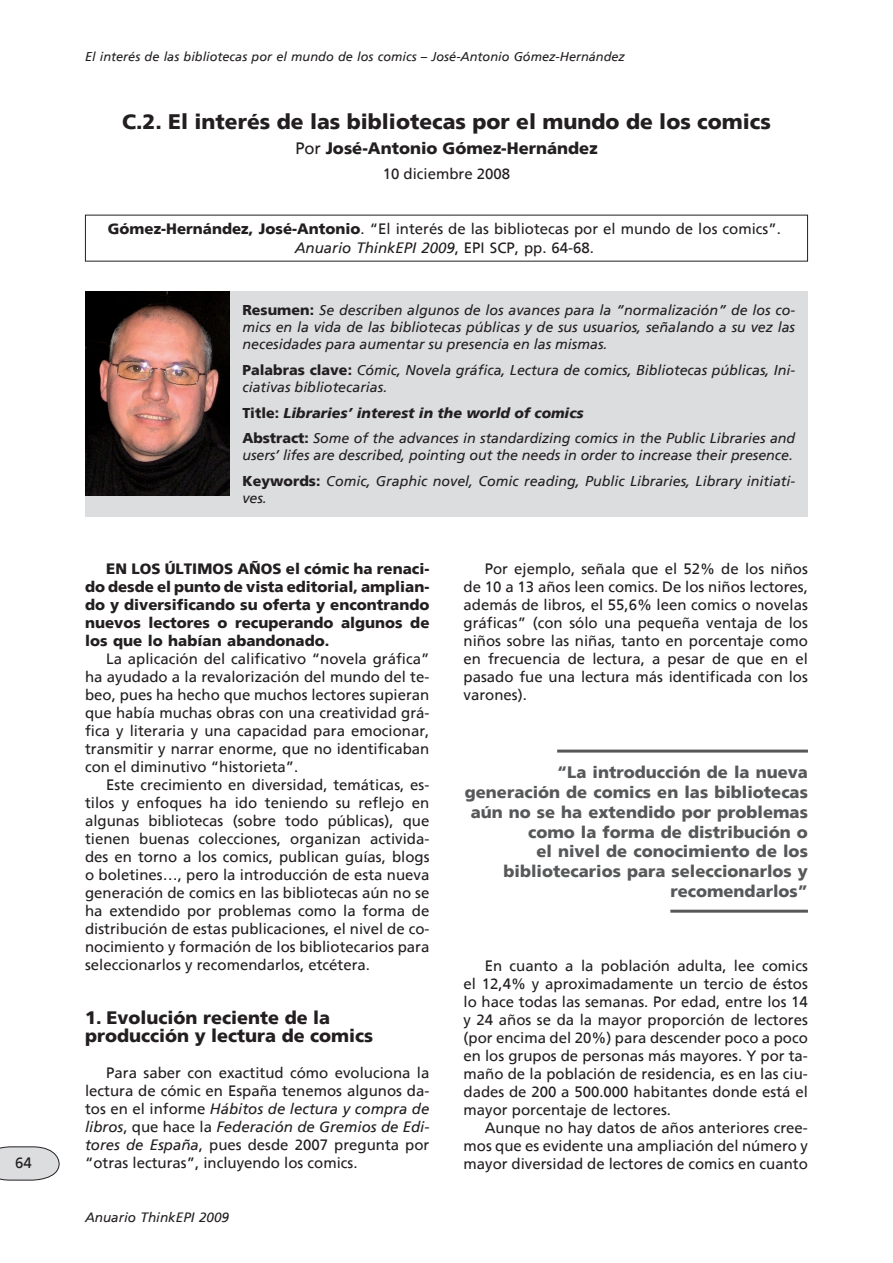
<style>
.page{position:relative;width:893px;height:1263px;background:#fff}
.page>*{position:absolute;margin:0;border:0;box-sizing:border-box;transform-origin:0 0}
.t1{font:21px "Frutiger 75 Black A";color:#231f20}
.t2{font:18px/18px "Frutiger 75 Black A";color:#231f20}
.t3{font:16.5px/19.8px "Frutiger 75 Black A";color:#57585a;text-align:right}
.t4{font:16.5px "Frutiger 75 Black A";color:#231f20}
.t5{font:15px/18px "Frutiger 55 Roman A";color:#231f20;text-align:justify}
.t6{font:15px/18px "Frutiger 75 Black A";color:#231f20;text-align:justify}
.t7{font:15px/18px "Frutiger 56 Italic A";color:#231f20}
.t8{font:14.25px/17.1px "Frutiger 56 Italic A";color:#231f20}
.t9{font:14.25px "Frutiger 76 Black Italic A";color:#231f20}
.t10{font:13.5px "Frutiger 56 Italic A";color:#231f20}
.t11{font:12.75px "Frutiger 56 Italic A";color:#231f20}
.s1{font-family:"Frutiger 55 Roman A"}
.s2{font-family:"Frutiger 75 Black A"}
.s3{font-family:"Frutiger 56 Italic A"}
</style>
<div class="page">
<svg style="left:0;top:1146px;width:60px;height:35px;background:#d4d4d6"></svg>
<div style="left:85px;top:291px;width:723px;height:226px;background:#dcdddf"></div>
<img style="left:85px;top:291px;width:145px;height:204px">
<hr style="left:557px;top:749px;width:251px;height:3px;background:#57585a">
<hr style="left:670px;top:910px;width:138px;height:3px;background:#57585a">
<p class="t5" style="left:15px;top:1154px;width:18px">64</p>
<p class="t11" style="left:85px;top:49px;width:541px">El interés de las bibliotecas por el mundo de los comics – José-Antonio Gómez-Hernández</p>
<h1 class="t1" style="left:122px;top:109px;width:650px">C.2. El interés de las bibliotecas por el mundo de los comics</h1>
<p class="t4" style="left:295px;top:138px;width:304px"><span class="s1">Por</span> José-Antonio Gómez-Hernández</p>
<p class="t5" style="left:383px;top:165px;width:129px">10 diciembre 2008</p>
<p class="t5" style="left:108px;top:219px;width:674px"><span class="s2">Gómez-Hernández, José-Antonio</span>. “El interés de las bibliotecas por el mundo de los comics”.</p>
<p class="t7" style="left:295px;top:239px;width:301px">Anuario ThinkEPI 2009<span class="s1">, EPI SCP, pp. 64-68.</span></p>
<p class="t8" style="left:242px;top:302px;width:554px;text-align:justify"><span class="s2">Resumen:</span> Se describen algunos de los avances para la “normalización” de los co&shy;mics en la vida de las bibliotecas públicas y de sus usuarios, señalando a su vez las necesidades para aumentar su presencia en las mismas.</p>
<p class="t8" style="left:242px;top:361px;width:554px"><span class="s2">Palabras clave:</span> Cómic, Novela gráfica, Lectura de comics, Bibliotecas públicas, Ini&shy;ciativas bibliotecarias.</p>
<p class="t9" style="left:242px;top:404px;width:343px"><span class="s2">Title:</span> Libraries’ interest in the world of comics</p>
<p class="t8" style="left:242px;top:430px;width:554px"><span class="s2">Abstract:</span> Some of the advances in standardizing comics in the Public Libraries and users’ lifes are described, pointing out the needs in order to increase their presence.</p>
<p class="t8" style="left:242px;top:472px;width:554px"><span class="s2">Keywords:</span> Comic, Graphic novel, Comic reading, Public Libraries, Library initiati&shy;ves.</p>
<p class="t6" style="left:85px;top:560px;width:346px;text-indent:21px">EN LOS ÚLTIMOS AÑOS el cómic ha renaci&shy;do desde el punto de vista editorial, amplian&shy;do y diversificando su oferta y encontrando nuevos lectores o recuperando algunos de los que lo habían abandonado.</p>
<p class="t5" style="left:85px;top:650px;width:346px;text-indent:21px">La aplicación del calificativo “novela gráfica” ha ayudado a la revalorización del mundo del te&shy;beo, pues ha hecho que muchos lectores supieran que había muchas obras con una creatividad grá&shy;fica y literaria y una capacidad para emocionar, transmitir y narrar enorme, que no identificaban con el diminutivo “historieta”.</p>
<p class="t5" style="left:85px;top:776px;width:346px;text-indent:21px">Este crecimiento en diversidad, temáticas, es&shy;tilos y enfoques ha ido teniendo su reflejo en algunas bibliotecas (sobre todo públicas), que tienen buenas colecciones, organizan activida&shy;des en torno a los comics, publican guías, blogs o boletines…, pero la introducción de esta nueva generación de comics en las bibliotecas aún no se ha extendido por problemas como la forma de distribución de estas publicaciones, el nivel de co&shy;nocimiento y formación de los bibliotecarios para seleccionarlos y recomendarlos, etcétera.</p>
<p class="t2" style="left:85px;top:1009px;width:290px">1. Evolución reciente de la producción y lectura de comics</p>
<p class="t5" style="left:85px;top:1064px;width:346px;text-align:right">Para saber con exactitud cómo evoluciona la lectura de cómic en España tenemos algunos da-</p>
<p class="t7" style="left:85px;top:1100px;width:346px"><span class="s1">tos en el informe</span> Hábitos de lectura y compra de libros<span class="s1">, que hace la</span> Federación de Gremios de Edi-</p>
<p class="t5" style="left:85px;top:1136px;width:346px"><span class="s3">tores de España</span>, pues desde 2007 pregunta por “otras lecturas”, incluyendo los comics.</p>
<p class="t10" style="left:85px;top:1210px;width:146px">Anuario ThinkEPI 2009</p>
<p class="t5" style="left:463px;top:560px;width:346px;text-indent:21px">Por ejemplo, señala que el 52% de los niños de 10 a 13 años leen comics. De los niños lectores, además de libros, el 55,6% leen comics o novelas gráficas” (con sólo una pequeña ventaja de los niños sobre las niñas, tanto en porcentaje como en frecuencia de lectura, a pesar de que en el pasado fue una lectura más identificada con los varones).</p>
<p class="t3" style="left:465px;top:762px;width:345px">“La introducción de la nueva generación de comics en las bibliotecas aún no se ha extendido por problemas como la forma de distribución o<br>el nivel de conocimiento de los bibliotecarios para seleccionarlos y recomendarlos”</p>
<p class="t5" style="left:463px;top:956px;width:346px;text-indent:21px">En cuanto a la población adulta, lee comics el 12,4% y aproximadamente un tercio de éstos lo hace todas las semanas. Por edad, entre los 14 y 24 años se da la mayor proporción de lectores (por encima del 20%) para descender poco a poco en los grupos de personas más mayores. Y por ta&shy;maño de la población de residencia, es en las ciu&shy;dades de 200 a 500.000 habitantes donde está el mayor porcentaje de lectores.</p>
<p class="t5" style="left:463px;top:1118px;width:346px;text-indent:21px">Aunque no hay datos de años anteriores cree&shy;mos que es evidente una ampliación del número y mayor diversidad de lectores de comics en cuanto</p>
</div>
